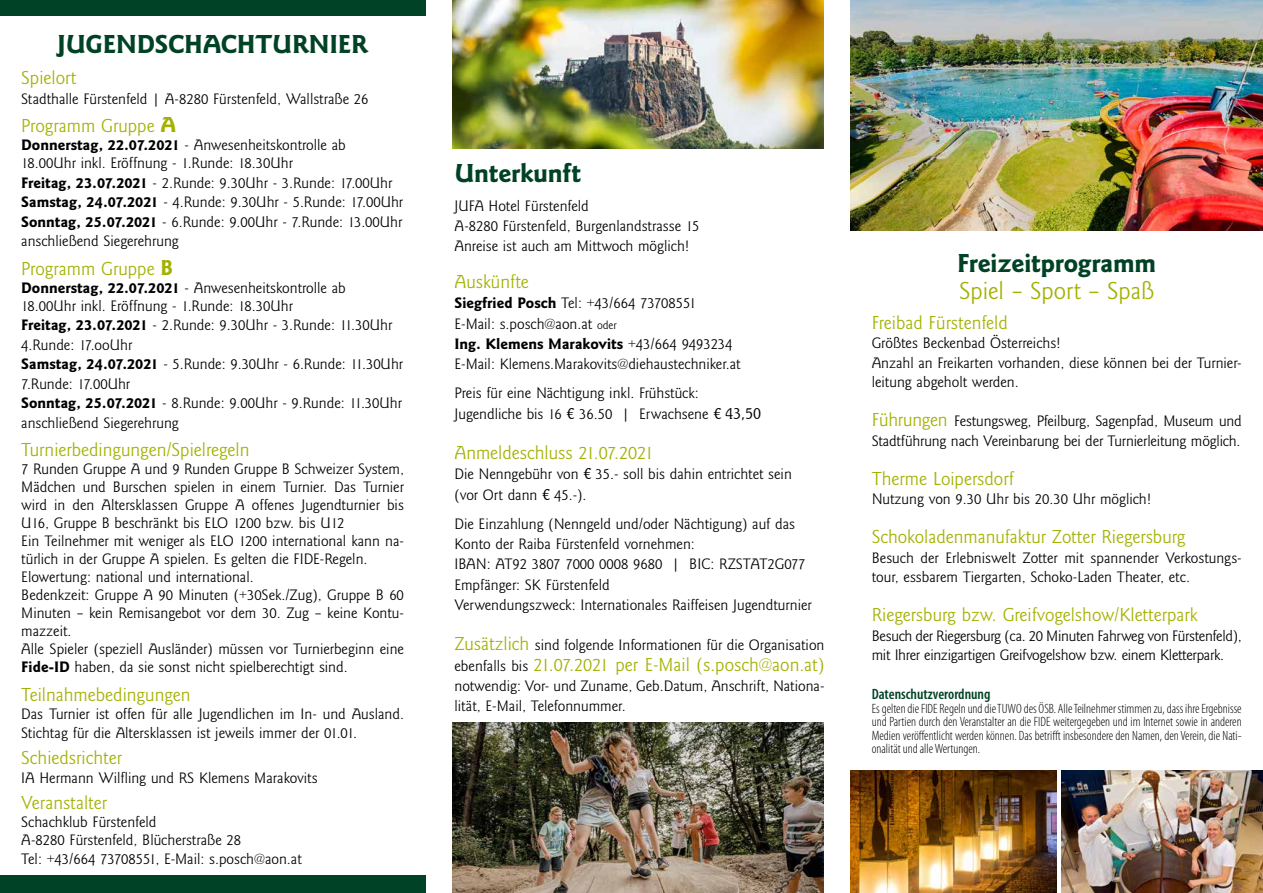
<style>
.page{position:relative;width:1263px;height:893px;background:#fff}
.page>*{position:absolute;margin:0;border:0;box-sizing:border-box;transform-origin:0 0}
.t1{font:700 27px "Goudy Sans";letter-spacing:-.01em;color:#004226}
.t2{font:25.5px "Goudy Sans";color:#a3b100}
.t3{font:19.5px "Goudy Sans";color:#a3b100}
.t4{font:15.75px/18px "Goudy Sans";color:#000}
.t5{font:15.75px/19.5px "Goudy Sans";letter-spacing:-.02em;color:#000}
.t6{font:600 condensed 15px "Myriad Pro";color:#004226}
.t7{font:300 condensed 13.5px/13.5px "Myriad Pro";color:#000;text-align:justify}
.s1{font-weight:700;font-size:22.5px}
.s2{font-weight:700}
.s3{font-size:12px}
.s4{font-family:"Seagull BT";font-weight:300;font-size:15px}
.s5{font-size:19.5px;color:#a3b100}
.s6{font-size:15.75px;color:#000}
</style>
<div class="page">
<div style="left:0;top:0;width:425px;height:16px;background:#004226"></div>
<div style="left:0;top:876px;width:425px;height:17px;background:#004226"></div>
<img style="left:850px;top:771px;width:207px;height:122px">
<img style="left:850px;top:0;width:413px;height:231px">
<img style="left:453px;top:723px;width:371px;height:170px">
<img style="left:453px;top:0;width:371px;height:149px">
<img style="left:1061px;top:771px;width:202px;height:122px">
<h1 class="t1" style="left:57px;top:28px;width:312px">JUGENDSCHACHTURNIER</h1>
<p class="t3" style="left:21px;top:67px;width:57px">Spielort</p>
<p class="t4" style="left:21px;top:90px;width:349px">Stadthalle Fürstenfeld | A-8280 Fürstenfeld, Wallstraße 26</p>
<p class="t3" style="left:21px;top:115px;width:156px">Programm Gruppe <span class="s1">A</span></p>
<p class="t4" style="left:21px;top:136px;width:326px"><span class="s2">Donnerstag, 22.07.2021</span> - Anwesenheitskontrolle ab<br>18.00Uhr inkl. Eröffnung - 1.Runde: 18.30Uhr</p>
<p class="t4" style="left:21px;top:173px;width:383px;line-height:19.5px"><span class="s2">Freitag, 23.07.2021</span> - 2.Runde: 9.30Uhr - 3.Runde: 17.00Uhr <span class="s2">Samstag, 24.07.2021</span> - 4.Runde: 9.30Uhr - 5.Runde: 17.00Uhr <span class="s2">Sonntag, 25.07.2021</span> - 6.Runde: 9.00Uhr - 7.Runde: 13.00Uhr anschließend Siegerehrung</p>
<p class="t3" style="left:21px;top:257px;width:153px">Programm Gruppe <span class="s1">B</span></p>
<p class="t4" style="left:21px;top:279px;width:326px"><span class="s2">Donnerstag, 22.07.2021</span> - Anwesenheitskontrolle ab<br>18.00Uhr inkl. Eröffnung - 1.Runde: 18.30Uhr</p>
<p class="t4" style="left:21px;top:315px;width:383px;line-height:19.5px"><span class="s2">Freitag, 23.07.2021</span> - 2.Runde: 9.30Uhr - 3.Runde: 11.30Uhr 4.Runde: 17.ooUhr<br><span class="s2">Samstag, 24.07.2021</span> - 5.Runde: 9.30Uhr - 6.Runde: 11.30Uhr 7.Runde: 17.00Uhr<br><span class="s2">Sonntag, 25.07.2021</span> - 8.Runde: 9.00Uhr - 9.Runde: 11.30Uhr anschließend Siegerehrung</p>
<p class="t3" style="left:21px;top:439px;width:230px">Turnierbedingungen/Spielregeln</p>
<p class="t4" style="left:21px;top:460px;width:384px">7 Runden Gruppe A und 9 Runden Gruppe B Schweizer System, Mädchen und Burschen spielen in einem Turnier. Das Turnier wird in den Altersklassen Gruppe A offenes Jugendturnier bis U16, Gruppe B beschränkt bis ELO 1200 bzw. bis U12<br>Ein Teilnehmer mit weniger als ELO 1200 international kann na&shy;türlich in der Gruppe A spielen. Es gelten die FIDE-Regeln.<br>Elowertung: national und international.<br>Bedenkzeit: Gruppe A 90 Minuten (+30Sek./Zug), Gruppe B 60<br>Minuten – kein Remisangebot vor dem 30. Zug – keine Kontu&shy;mazzeit.<br>Alle Spieler (speziell Ausländer) müssen vor Turnierbeginn eine <span class="s2">Fide-ID</span> haben, da sie sonst nicht spielberechtigt sind.</p>
<p class="t3" style="left:21px;top:683px;width:171px">Teilnahmebedingungen</p>
<p class="t4" style="left:21px;top:704px;width:384px;line-height:19.5px">Das Turnier ist offen für alle Jugendlichen im In- und Ausland.<br>Stichtag für die Altersklassen ist jeweils immer der 01.01.</p>
<p class="t3" style="left:21px;top:746px;width:102px">Schiedsrichter</p>
<p class="t4" style="left:21px;top:769px;width:298px">IA Hermann Wilfling und RS Klemens Marakovits</p>
<p class="t3" style="left:21px;top:791px;width:87px">Veranstalter</p>
<p class="t4" style="left:21px;top:813px;width:221px">Schachklub Fürstenfeld<br>A-8280 Fürstenfeld, Blücherstraße 28</p>
<p class="t4" style="left:21px;top:850px;width:282px">Tel: +43/664 73708551, E-Mail: s.posch@aon.at</p>
<h1 class="t1" style="left:454px;top:157px;width:128px">Unterkunft</h1>
<p class="t4" style="left:454px;top:196px;width:246px;line-height:20.2px">JUFA Hotel Fürstenfeld<br>A-8280 Fürstenfeld, Burgenlandstrasse 15<br>Anreise ist auch am Mittwoch möglich!</p>
<p class="t3" style="left:454px;top:271px;width:76px">Auskünfte</p>
<p class="t4" style="left:454px;top:293px;width:288px;line-height:20.2px"><span class="s2">Siegfried Posch</span> Tel: +43/664 73708551<br>E-Mail: s.posch@aon.at <span class="s3">oder<br></span><span class="s2">Ing. Klemens Marakovits</span> +43/664 9493234<br>E-Mail: Klemens.Marakovits@diehaustechniker.at</p>
<p class="t4" style="left:454px;top:383px;width:308px;line-height:20.2px">Preis für eine Nächtigung inkl. Frühstück:<br>Jugendliche bis 16 <span class="s4">€</span> 36.50 | Erwachsene <span class="s4">€ 43,50</span></p>
<p class="t3" style="left:454px;top:442px;width:201px">Anmeldeschluss 21.07.2021</p>
<p class="t4" style="left:454px;top:464px;width:339px;line-height:20.2px">Die Nenngebühr von <span class="s4">€</span> 35.- soll bis dahin entrichtet sein (vor Ort dann <span class="s4">€</span> 45.-).</p>
<p class="t4" style="left:454px;top:514px;width:359px;line-height:20.2px">Die Einzahlung (Nenngeld und/oder Nächtigung) auf das Konto der Raiba Fürstenfeld vornehmen:<br>IBAN: AT92 3807 7000 0008 9680 | BIC: RZSTAT2G077<br>Empfänger: SK Fürstenfeld<br>Verwendungszweck: Internationales Raiffeisen Jugendturnier</p>
<p class="t4" style="left:454px;top:636px;width:371px"><span class="s5">Zusätzlich</span> sind folgende Informationen für die Organisation</p>
<p class="t3" style="left:454px;top:653px;width:371px"><span class="s6">ebenfalls bis</span> 21.07.2021 per E-Mail (s.posch@aon.at)</p>
<p class="t4" style="left:454px;top:676px;width:371px;line-height:20.2px">notwendig: Vor- und Zuname, Geb.Datum, Anschrift, Nationa&shy;lität, E-Mail, Telefonnummer.</p>
<h1 class="t1" style="left:957px;top:247px;width:200px">Freizeitprogramm</h1>
<h2 class="t2" style="left:959px;top:276px;width:197px">Spiel – Sport – Spaß</h2>
<p class="t3" style="left:872px;top:311px;width:138px">Freibad Fürstenfeld</p>
<p class="t4" style="left:872px;top:333px;width:371px;line-height:19.5px">Größtes Beckenbad Österreichs!<br>Anzahl an Freikarten vorhanden, diese können bei der Turnier&shy;leitung abgeholt werden.</p>
<p class="t4" style="left:872px;top:411px;width:371px;line-height:19.5px"><span class="s5">Führungen</span> Festungsweg, Pfeilburg, Sagenpfad, Museum und<br>Stadtführung nach Vereinbarung bei der Turnierleitung möglich.</p>
<p class="t3" style="left:872px;top:467px;width:144px">Therme Loipersdorf</p>
<p class="t4" style="left:872px;top:490px;width:281px">Nutzung von 9.30 Uhr bis 20.30 Uhr möglich!</p>
<p class="t3" style="left:872px;top:526px;width:315px">Schokoladenmanufaktur Zotter Riegersburg</p>
<p class="t4" style="left:872px;top:548px;width:371px;line-height:19.5px">Besuch der Erlebniswelt Zotter mit spannender Verkostungs&shy;tour, essbarem Tiergarten, Schoko-Laden Theater, etc.</p>
<p class="t3" style="left:872px;top:604px;width:328px">Riegersburg bzw. Greifvogelshow/Kletterpark</p>
<p class="t5" style="left:872px;top:626px;width:371px">Besuch der Riegersburg (ca. 20 Minuten Fahrweg von Fürstenfeld), mit Ihrer einzigartigen Greifvogelshow bzw. einem Kletterpark.</p>
<p class="t6" style="left:872px;top:686px;width:120px">Datenschutzverordnung</p>
<p class="t7" style="left:872px;top:702px;width:371px">Es gelten die FIDE Regeln und die TUWO des ÖSB. Alle Teilnehmer stimmen zu, dass ihre Ergebnisse und Partien durch den Veranstalter an die FIDE weitergegeben und im Internet sowie in anderen Medien veröffentlicht werden können. Das betrifft insbesondere den Namen, den Verein, die Nati&shy;onalität und alle Wertungen.</p>
</div>
